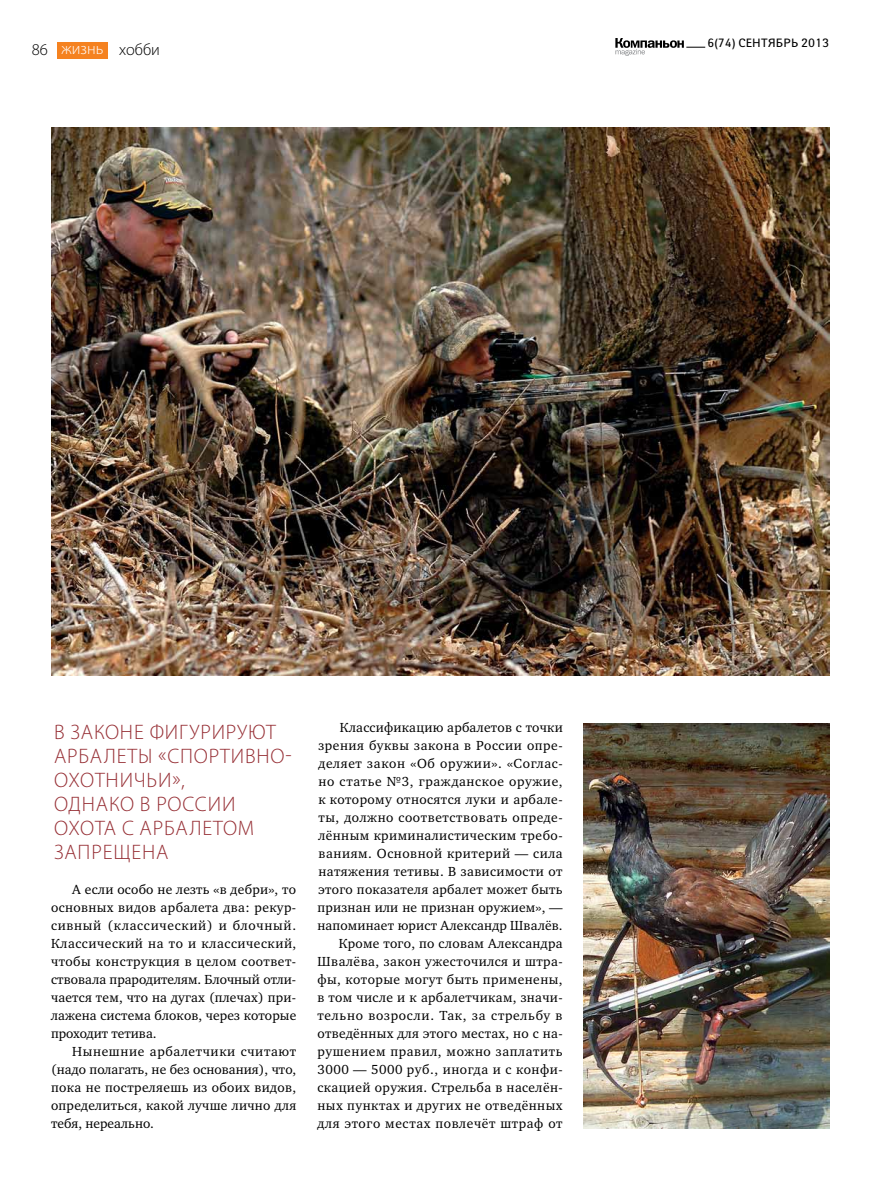
<style>
.page{position:relative;width:893px;height:1191px;background:#fff}
.page>*{position:absolute;margin:0;border:0;box-sizing:border-box;transform-origin:0 0}
.t1{font:300 21px/24px "Myriad Pro";letter-spacing:.125em;color:#962e34}
.t2{font:300 16.5px "Myriad Pro";color:#fff}
.t3{font:300 16.5px "Myriad Pro";color:#000}
.t4{font:13.5px/18px "Charter ITC";letter-spacing:.03em;color:#000;text-align:justify}
.t5{font:12px "Yanus";color:#000}
.s1{color:#000}
</style>
<div class="page">
<svg style="left:615px;top:38px;width:90px;height:18px"></svg>
<div style="left:57px;top:42px;width:51px;height:17px;background:#f58220"></div>
<img style="left:51px;top:128px;width:778px;height:547px">
<img style="left:584px;top:723px;width:245px;height:405px">
<p class="t3" style="left:32px;top:40px;width:18px">86</p>
<p class="t2" style="left:62px;top:39px;width:100px">жизнь <span class="s1">хобби</span></p>
<p class="t5" style="left:707px;top:36px;width:123px">6(74) сентябрь 2013</p>
<h1 class="t1" style="left:54px;top:720px;width:41px">В закон</h1>
<h1 class="t1" style="left:134px;top:720px;width:30px">е фигурирую</h1>
<h1 class="t1" style="left:266px;top:720px;width:9px">т</h1>
<h1 class="t1" style="left:54px;top:744px;width:13px">арба</h1>
<h1 class="t1" style="left:104px;top:744px;width:90px">леты «спор</h1>
<h1 class="t1" style="left:220px;top:744px;width:73px">тивно-</h1>
<h1 class="t1" style="left:54px;top:768px;width:65px">охотнич</h1>
<h1 class="t1" style="left:147px;top:768px;width:40px">ьи»,</h1>
<h1 class="t1" style="left:54px;top:792px;width:42px">однако</h1>
<h1 class="t1" style="left:54px;top:792px;width:167px;text-indent:86px">в России охота с арба</h1>
<h1 class="t1" style="left:190px;top:816px;width:49px">летом</h1>
<h1 class="t1" style="left:54px;top:840px;width:24px">запр</h1>
<h1 class="t1" style="left:103px;top:840px;width:53px">ещена</h1>
<p class="t4" style="left:51px;top:880px;width:247px;text-indent:21px">А если особо не лезть «в дебри», то основных видов арбалета два: рекур&shy;сивный (классический) и блочный.<br>Классический на то и классический, чтобы конструкция в целом соответ&shy;ствовала прародителям. Блочный отли&shy;чается тем, что на дугах (плечах) при&shy;лажена система блоков, через которые проходит тетива.</p>
<p class="t4" style="left:51px;top:1042px;width:247px;text-indent:21px">Нынешние арбалетчики считают (надо полагать, не без основания), что, пока не постреляешь из обоих видов, определиться, какой лучше лично для тебя, нереально.</p>
<p class="t4" style="left:317px;top:718px;width:247px;text-align:right">Классификацию арбалетов с точки зрения буквы закона в России опре&shy;деляет закон «Об оружии». «Соглас&shy;но статье №3, гражданское оружие, к которому относятся луки и арбале&shy;ты, должно соответствовать опреде&shy;лённым криминалистическим требо&shy;ваниям. Основной критерий — сила натяжения тетивы. В зависимости от этого показателя арбалет может быть признан или не признан оружием», — напоминает юрист Александр Швалёв.<br>Кроме того, по словам Александра Швалёва, закон ужесточился и штра&shy;фы, которые могут быть применены, в том числе и к арбалетчикам, значи&shy;тельно возросли. Так, за стрельбу в отведённых для этого местах, но с на&shy;рушением правил, можно заплатить 3000 — 5000 руб., иногда и с конфи&shy;скацией оружия. Стрельба в населён&shy;ных пунктах и других не отведённых для этого местах повлечёт штраф от</p>
</div>
